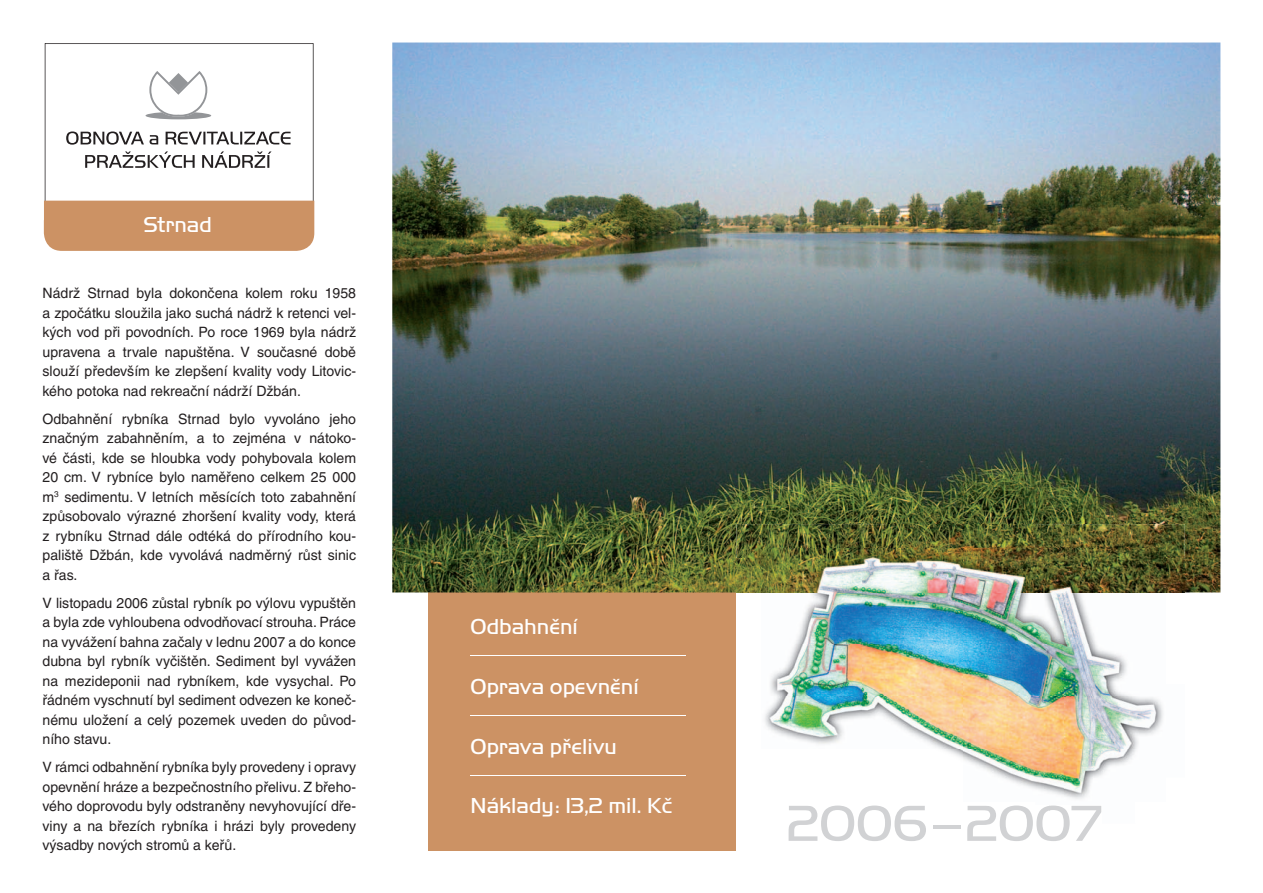
<style>
.page{position:relative;width:1263px;height:893px;background:#fff}
.page>*{position:absolute;margin:0;border:0;box-sizing:border-box;transform-origin:0 0}
.t1{font:52.5px "Handel Gothic DOT Ligh";color:#d1d2d4}
.t2{font:22.5px "Handel Gothic DOT Ligh";color:#fff}
.t3{font:14.25px/19.5px "Helvetica CE";color:#231f20;text-align:justify}
</style>
<div class="page">
<div style="left:428px;top:320px;width:308px;height:530px;background:#cc9264"></div>
<img style="left:392px;top:43px;width:828px;height:549px">
<svg style="left:45px;top:43px;width:269px;height:158px"></svg>
<svg style="left:66px;top:131px;width:78px;height:14px"></svg>
<svg style="left:150px;top:135px;width:8px;height:9px"></svg>
<svg style="left:166px;top:132px;width:125px;height:12px"></svg>
<svg style="left:85px;top:151px;width:110px;height:17px"></svg>
<svg style="left:202px;top:151px;width:70px;height:17px"></svg>
<svg style="left:146px;top:71px;width:65px;height:48px"></svg>
<div style="left:44px;top:201px;width:270px;height:50px;background:#cc9264"></div>
<hr style="left:471px;top:655px;width:215px;height:1px;background:#fff">
<hr style="left:471px;top:715px;width:215px;height:1px;background:#fff">
<hr style="left:471px;top:775px;width:215px;height:1px;background:#fff">
<img style="left:737px;top:558px;width:25px;height:35px">
<img style="left:1165px;top:558px;width:20px;height:35px">
<img style="left:737px;top:524px;width:149px;height:34px">
<img style="left:886px;top:524px;width:149px;height:25px">
<img style="left:1035px;top:524px;width:150px;height:34px">
<img style="left:789px;top:805px;width:312px;height:19px">
<img style="left:762px;top:549px;width:403px;height:250px">
<h2 class="t2" style="left:143px;top:212px;width:70px">Strnad</h2>
<p class="t3" style="left:43px;top:284px;width:315px">Nádrž Strnad byla dokončena kolem roku 1958 a zpočátku sloužila jako suchá nádrž k retenci vel&shy;kých vod při povodních. Po roce 1969 byla nádrž upravena a trvale napuštěna. V současné době slouží především ke zlepšení kvality vody Litovic&shy;kého potoka nad rekreační nádrží Džbán.</p>
<p class="t3" style="left:43px;top:409px;width:315px">Odbahnění rybníka Strnad bylo vyvoláno jeho značným zabahněním, a to zejména v nátoko&shy;vé části, kde se hloubka vody pohybovala kolem 20 cm. V rybníce bylo naměřeno celkem 25 000 m<sup>3</sup> sedimentu. V letních měsících toto zabahnění způsobovalo výrazné zhoršení kvality vody, která z rybníku Strnad dále odtéká do přírodního kou&shy;paliště Džbán, kde vyvolává nadměrný růst sinic a řas.</p>
<p class="t3" style="left:43px;top:593px;width:315px">V listopadu 2006 zůstal rybník po výlovu vypuštěn a byla zde vyhloubena odvodňovací strouha. Práce na vyvážení bahna začaly v lednu 2007 a do konce dubna byl rybník vyčištěn. Sediment byl vyvážen na mezideponii nad rybníkem, kde vysychal. Po řádném vyschnutí byl sediment odvezen ke koneč&shy;nému uložení a celý pozemek uveden do původ&shy;ního stavu.</p>
<p class="t3" style="left:43px;top:758px;width:315px">V rámci odbahnění rybníka byly provedeny i opravy opevnění hráze a bezpečnostního přelivu. Z břeho&shy;vého doprovodu byly odstraněny nevyhovující dře&shy;viny a na březích rybníka i hrázi byly provedeny výsadby nových stromů a keřů.</p>
<h2 class="t2" style="left:471px;top:614px;width:109px">Odbahnění</h2>
<h2 class="t2" style="left:471px;top:674px;width:170px">Oprava opevnění</h2>
<h2 class="t2" style="left:471px;top:733px;width:148px">Oprava přelivu</h2>
<h2 class="t2" style="left:471px;top:793px;width:203px">Náklady: 13,2 mil. Kč</h2>
<h1 class="t1" style="left:787px;top:794px;width:317px">2006–2007</h1>
</div>
